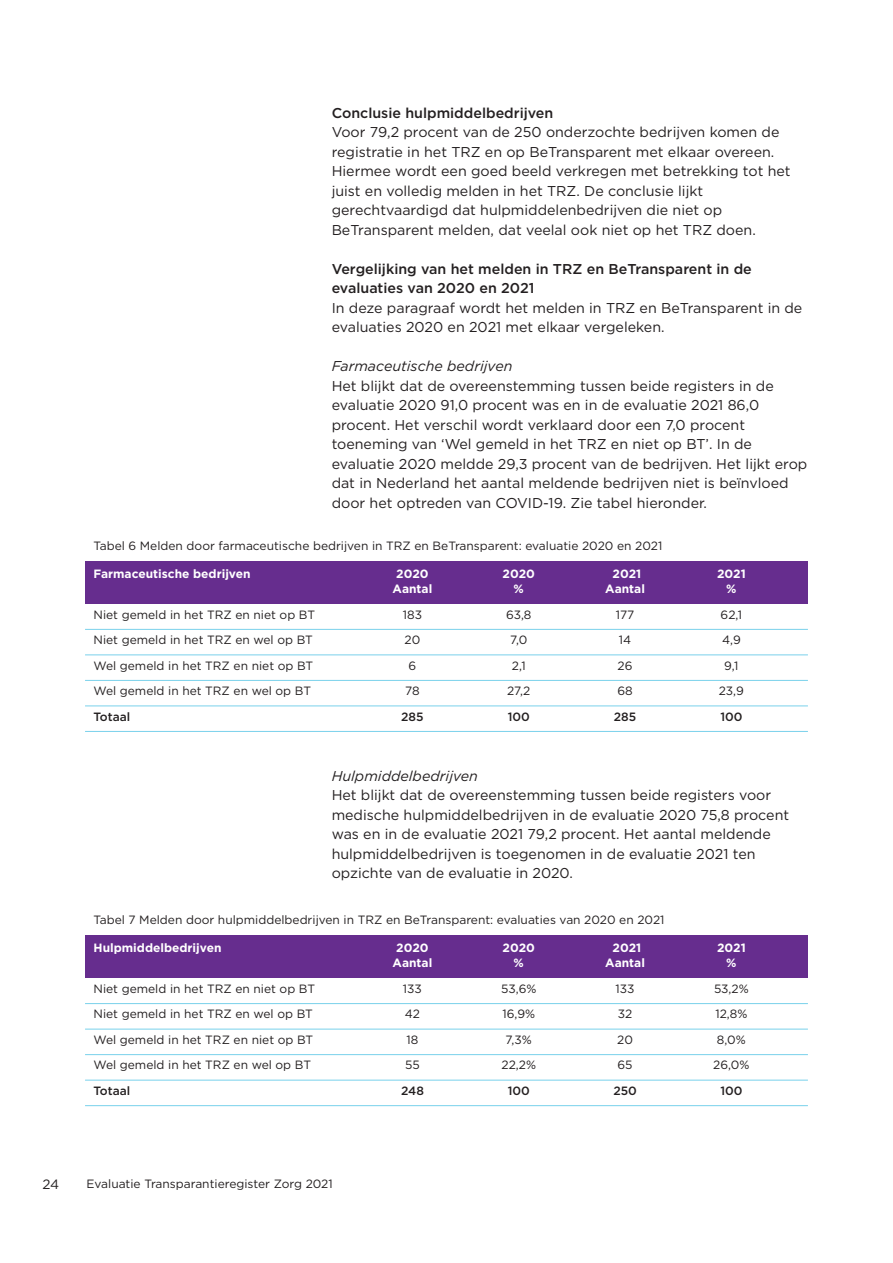
<style>
.page{position:relative;width:893px;height:1263px;background:#fff}
.page>*{position:absolute;margin:0;border:0;box-sizing:border-box;transform-origin:0 0}
.t1{font:14.25px/19.5px "Gotham";color:#231f20}
.t2{font:500 14.25px/19.5px "Gotham";color:#231f20}
.t3{font:italic 14.25px "Gotham";color:#231f20}
.t4{font:13.5px "Gotham";color:#231f20}
.t5{font:12px "Gotham";color:#231f20}
.t6{font:700 12px "Gotham";color:#fff}
.t7{font:500 12px "Gotham";color:#231f20}
</style>
<div class="page">
<div style="left:85px;top:561px;width:723px;height:43px;background:#662d8e"></div>
<hr style="left:85px;top:629px;width:723px;height:1px;background:#79d1eb">
<hr style="left:85px;top:654px;width:723px;height:1px;background:#79d1eb">
<hr style="left:85px;top:680px;width:723px;height:1px;background:#79d1eb">
<hr style="left:85px;top:705px;width:723px;height:1px;background:#79d1eb">
<hr style="left:85px;top:731px;width:723px;height:1px;background:#79d1eb">
<div style="left:85px;top:935px;width:723px;height:43px;background:#662d8e"></div>
<hr style="left:85px;top:1003px;width:723px;height:1px;background:#79d1eb">
<hr style="left:85px;top:1029px;width:723px;height:1px;background:#79d1eb">
<hr style="left:85px;top:1054px;width:723px;height:1px;background:#79d1eb">
<hr style="left:85px;top:1080px;width:723px;height:1px;background:#79d1eb">
<hr style="left:85px;top:1105px;width:723px;height:1px;background:#79d1eb">
<p class="t2" style="left:332px;top:104px;width:223px">Conclusie hulpmiddelbedrijven</p>
<p class="t1" style="left:332px;top:124px;width:460px">Voor 79,2 procent van de 250 onderzochte bedrijven komen de registratie in het TRZ en op BeTransparent met elkaar overeen.<br>Hiermee wordt een goed beeld verkregen met betrekking tot het juist en volledig melden in het TRZ. De conclusie lijkt gerechtvaardigd dat hulpmiddelenbedrijven die niet op BeTransparent melden, dat veelal ook niet op het TRZ doen.</p>
<p class="t2" style="left:332px;top:260px;width:422px">Vergelijking van het melden in TRZ en BeTransparent in de evaluaties van 2020 en 2021</p>
<p class="t1" style="left:332px;top:299px;width:472px">In deze paragraaf wordt het melden in TRZ en BeTransparent in de evaluaties 2020 en 2021 met elkaar vergeleken.</p>
<p class="t3" style="left:332px;top:361px;width:182px">Farmaceutische bedrijven</p>
<p class="t1" style="left:332px;top:377px;width:477px">Het blijkt dat de overeenstemming tussen beide registers in de evaluatie 2020 91,0 procent was en in de evaluatie 2021 86,0 procent. Het verschil wordt verklaard door een 7,0 procent toeneming van ‘Wel gemeld in het TRZ en niet op BT’. In de evaluatie 2020 meldde 29,3 procent van de bedrijven. Het lijkt erop dat in Nederland het aantal meldende bedrijven niet is beïnvloed door het optreden van COVID-19. Zie tabel hieronder.</p>
<p class="t5" style="left:94px;top:541px;width:570px">Tabel 6 Melden door farmaceutische bedrijven in TRZ en BeTransparent: evaluatie 2020 en 2021</p>
<p class="t6" style="left:94px;top:570px;width:159px">Farmaceutische bedrijven</p>
<p class="t6" style="left:396px;top:570px;width:34px">2020</p>
<p class="t6" style="left:503px;top:570px;width:34px">2020</p>
<p class="t6" style="left:613px;top:570px;width:30px">2021</p>
<p class="t6" style="left:717px;top:570px;width:30px">2021</p>
<p class="t6" style="left:393px;top:585px;width:41px">Aantal</p>
<p class="t6" style="left:514px;top:585px;width:12px">%</p>
<p class="t6" style="left:605px;top:585px;width:41px">Aantal</p>
<p class="t6" style="left:726px;top:585px;width:12px">%</p>
<p class="t5" style="left:94px;top:610px;width:223px">Niet gemeld in het TRZ en niet op BT</p>
<p class="t5" style="left:403px;top:610px;width:21px">183</p>
<p class="t5" style="left:506px;top:610px;width:27px">63,8</p>
<p class="t5" style="left:616px;top:610px;width:20px">177</p>
<p class="t5" style="left:721px;top:610px;width:23px">62,1</p>
<p class="t5" style="left:94px;top:636px;width:221px">Niet gemeld in het TRZ en wel op BT</p>
<p class="t5" style="left:405px;top:636px;width:17px">20</p>
<p class="t5" style="left:510px;top:636px;width:19px">7,0</p>
<p class="t5" style="left:619px;top:636px;width:14px">14</p>
<p class="t5" style="left:722px;top:636px;width:20px">4,9</p>
<p class="t5" style="left:94px;top:661px;width:221px">Wel gemeld in het TRZ en niet op BT</p>
<p class="t5" style="left:409px;top:661px;width:9px">6</p>
<p class="t5" style="left:512px;top:661px;width:15px">2,1</p>
<p class="t5" style="left:618px;top:661px;width:16px">26</p>
<p class="t5" style="left:724px;top:661px;width:16px">9,1</p>
<p class="t5" style="left:94px;top:687px;width:219px">Wel gemeld in het TRZ en wel op BT</p>
<p class="t5" style="left:405px;top:687px;width:16px">78</p>
<p class="t5" style="left:507px;top:687px;width:25px">27,2</p>
<p class="t5" style="left:617px;top:687px;width:17px">68</p>
<p class="t5" style="left:719px;top:687px;width:27px">23,9</p>
<p class="t7" style="left:94px;top:712px;width:38px">Totaal</p>
<p class="t7" style="left:401px;top:712px;width:24px">285</p>
<p class="t7" style="left:508px;top:712px;width:24px">100</p>
<p class="t7" style="left:614px;top:712px;width:24px">285</p>
<p class="t7" style="left:720px;top:712px;width:24px">100</p>
<p class="t3" style="left:332px;top:771px;width:148px">Hulpmiddelbedrijven</p>
<p class="t1" style="left:332px;top:787px;width:459px">Het blijkt dat de overeenstemming tussen beide registers voor medische hulpmiddelbedrijven in de evaluatie 2020 75,8 procent was en in de evaluatie 2021 79,2 procent. Het aantal meldende hulpmiddelbedrijven is toegenomen in de evaluatie 2021 ten opzichte van de evaluatie in 2020.</p>
<p class="t5" style="left:94px;top:915px;width:572px">Tabel 7 Melden door hulpmiddelbedrijven in TRZ en BeTransparent: evaluaties van 2020 en 2021</p>
<p class="t6" style="left:94px;top:944px;width:130px">Hulpmiddelbedrijven</p>
<p class="t6" style="left:396px;top:944px;width:34px">2020</p>
<p class="t6" style="left:503px;top:944px;width:34px">2020</p>
<p class="t6" style="left:613px;top:944px;width:30px">2021</p>
<p class="t6" style="left:717px;top:944px;width:30px">2021</p>
<p class="t6" style="left:393px;top:959px;width:41px">Aantal</p>
<p class="t6" style="left:514px;top:959px;width:12px">%</p>
<p class="t6" style="left:605px;top:959px;width:41px">Aantal</p>
<p class="t6" style="left:726px;top:959px;width:12px">%</p>
<p class="t5" style="left:94px;top:984px;width:223px">Niet gemeld in het TRZ en niet op BT</p>
<p class="t5" style="left:403px;top:984px;width:21px">133</p>
<p class="t5" style="left:501px;top:984px;width:37px">53,6%</p>
<p class="t5" style="left:616px;top:984px;width:21px">133</p>
<p class="t5" style="left:714px;top:984px;width:36px">53,2%</p>
<p class="t5" style="left:94px;top:1010px;width:221px">Niet gemeld in het TRZ en wel op BT</p>
<p class="t5" style="left:405px;top:1010px;width:17px">42</p>
<p class="t5" style="left:502px;top:1010px;width:34px">16,9%</p>
<p class="t5" style="left:618px;top:1010px;width:16px">32</p>
<p class="t5" style="left:715px;top:1010px;width:33px">12,8%</p>
<p class="t5" style="left:94px;top:1035px;width:221px">Wel gemeld in het TRZ en niet op BT</p>
<p class="t5" style="left:407px;top:1035px;width:13px">18</p>
<p class="t5" style="left:506px;top:1035px;width:28px">7,3%</p>
<p class="t5" style="left:617px;top:1035px;width:17px">20</p>
<p class="t5" style="left:717px;top:1035px;width:30px">8,0%</p>
<p class="t5" style="left:94px;top:1061px;width:219px">Wel gemeld in het TRZ en wel op BT</p>
<p class="t5" style="left:405px;top:1061px;width:16px">55</p>
<p class="t5" style="left:501px;top:1061px;width:36px">22,2%</p>
<p class="t5" style="left:617px;top:1061px;width:17px">65</p>
<p class="t5" style="left:713px;top:1061px;width:38px">26,0%</p>
<p class="t7" style="left:94px;top:1086px;width:38px">Totaal</p>
<p class="t7" style="left:401px;top:1086px;width:24px">248</p>
<p class="t7" style="left:508px;top:1086px;width:24px">100</p>
<p class="t7" style="left:613px;top:1086px;width:25px">250</p>
<p class="t7" style="left:720px;top:1086px;width:24px">100</p>
<p class="t4" style="left:43px;top:1179px;width:18px">24</p>
<p class="t5" style="left:87px;top:1179px;width:248px">Evaluatie Transparantieregister Zorg 2021</p>
</div>
